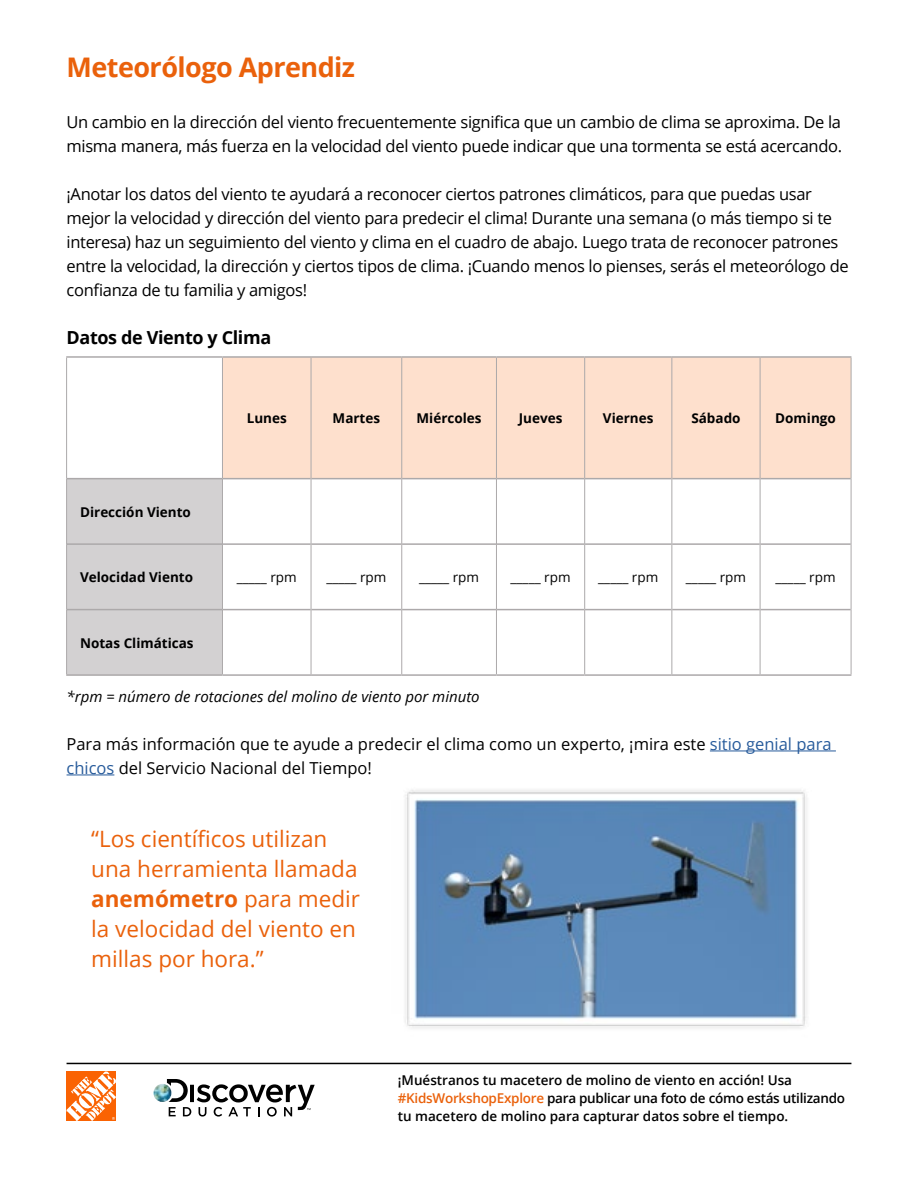
<style>
.page{position:relative;width:918px;height:1188px;background:#fff}
.page>*{position:absolute;margin:0;border:0;box-sizing:border-box;transform-origin:0 0}
.t1{font:700 27px "Open Sans";letter-spacing:-.02em;color:#ea610b}
.t2{font:22.5px/30px "Open Sans";color:#ea610b}
.t3{font:700 18px "Open Sans";letter-spacing:-.02em;color:#000}
.t4{font:16.5px/24px "Open Sans";letter-spacing:-.02em;color:#000}
.t5{font:16.5px/24px "Open Sans";color:#000}
.t6{font:italic 15px "Open Sans";color:#000}
.t7{font:600 13.5px/18px "Open Sans";color:#000}
.t8{font:700 13.5px "Open Sans";color:#000}
.t9{font:13.5px "Open Sans";color:#000}
.s1{color:#275b9b}
.s2{font-weight:700}
.s3{color:#ea610b}
</style>
<div class="page">
<svg style="left:67px;top:1072px;width:49px;height:49px"></svg>
<hr style="left:67px;top:1063px;width:784px;height:1px;background:#000">
<img style="left:153px;top:1084px;width:19px;height:18px;border-radius:9px">
<svg style="left:167px;top:1079px;width:148px;height:38px"></svg>
<div style="left:223px;top:358px;width:628px;height:120px;background:#fee0cd"></div>
<div style="left:67px;top:479px;width:155px;height:195px;background:#d3d1d2"></div>
<hr style="left:66px;top:356px;width:156px;height:2px;background:#aca9aa">
<hr style="left:222px;top:356px;width:89px;height:2px;background:#aca9aa">
<hr style="left:311px;top:356px;width:91px;height:2px;background:#aca9aa">
<hr style="left:402px;top:356px;width:94px;height:2px;background:#aca9aa">
<hr style="left:496px;top:356px;width:89px;height:2px;background:#aca9aa">
<hr style="left:585px;top:356px;width:87px;height:2px;background:#aca9aa">
<hr style="left:672px;top:356px;width:88px;height:2px;background:#aca9aa">
<hr style="left:760px;top:356px;width:91px;height:2px;background:#aca9aa">
<hr style="left:67px;top:478px;width:155px;height:1px;background:#aca9aa">
<hr style="left:223px;top:478px;width:88px;height:1px;background:#aca9aa">
<hr style="left:311px;top:478px;width:90px;height:1px;background:#aca9aa">
<hr style="left:402px;top:478px;width:94px;height:1px;background:#aca9aa">
<hr style="left:497px;top:478px;width:87px;height:1px;background:#aca9aa">
<hr style="left:585px;top:478px;width:86px;height:1px;background:#aca9aa">
<hr style="left:672px;top:478px;width:88px;height:1px;background:#aca9aa">
<hr style="left:760px;top:478px;width:91px;height:1px;background:#aca9aa">
<hr style="left:67px;top:543px;width:155px;height:2px;background:#aca9aa">
<hr style="left:223px;top:543px;width:88px;height:2px;background:#aca9aa">
<hr style="left:311px;top:543px;width:90px;height:2px;background:#aca9aa">
<hr style="left:402px;top:543px;width:94px;height:2px;background:#aca9aa">
<hr style="left:497px;top:543px;width:87px;height:2px;background:#aca9aa">
<hr style="left:585px;top:543px;width:86px;height:2px;background:#aca9aa">
<hr style="left:672px;top:543px;width:88px;height:2px;background:#aca9aa">
<hr style="left:760px;top:543px;width:91px;height:2px;background:#aca9aa">
<hr style="left:67px;top:609px;width:155px;height:1px;background:#aca9aa">
<hr style="left:223px;top:609px;width:88px;height:1px;background:#aca9aa">
<hr style="left:311px;top:609px;width:90px;height:1px;background:#aca9aa">
<hr style="left:402px;top:609px;width:94px;height:1px;background:#aca9aa">
<hr style="left:497px;top:609px;width:87px;height:1px;background:#aca9aa">
<hr style="left:585px;top:609px;width:86px;height:1px;background:#aca9aa">
<hr style="left:672px;top:609px;width:88px;height:1px;background:#aca9aa">
<hr style="left:760px;top:609px;width:91px;height:1px;background:#aca9aa">
<hr style="left:66px;top:674px;width:156px;height:2px;background:#aca9aa">
<hr style="left:222px;top:674px;width:89px;height:2px;background:#aca9aa">
<hr style="left:311px;top:674px;width:91px;height:2px;background:#aca9aa">
<hr style="left:402px;top:674px;width:94px;height:2px;background:#aca9aa">
<hr style="left:496px;top:674px;width:89px;height:2px;background:#aca9aa">
<hr style="left:585px;top:674px;width:87px;height:2px;background:#aca9aa">
<hr style="left:672px;top:674px;width:88px;height:2px;background:#aca9aa">
<hr style="left:760px;top:674px;width:91px;height:2px;background:#aca9aa">
<hr style="left:760px;top:479px;width:1px;height:65px;background:#aca9aa">
<hr style="left:851px;top:479px;width:1px;height:65px;background:#aca9aa">
<hr style="left:760px;top:610px;width:1px;height:64px;background:#aca9aa">
<hr style="left:851px;top:610px;width:1px;height:64px;background:#aca9aa">
<hr style="left:66px;top:358px;width:1px;height:121px;background:#aca9aa">
<hr style="left:222px;top:358px;width:1px;height:121px;background:#aca9aa">
<hr style="left:311px;top:358px;width:1px;height:121px;background:#aca9aa">
<hr style="left:401px;top:358px;width:1px;height:121px;background:#aca9aa">
<hr style="left:496px;top:358px;width:1px;height:121px;background:#aca9aa">
<hr style="left:584px;top:358px;width:1px;height:121px;background:#aca9aa">
<hr style="left:671px;top:358px;width:1px;height:121px;background:#aca9aa">
<hr style="left:760px;top:358px;width:1px;height:121px;background:#aca9aa">
<hr style="left:851px;top:358px;width:1px;height:121px;background:#aca9aa">
<hr style="left:66px;top:479px;width:1px;height:65px;background:#aca9aa">
<hr style="left:222px;top:479px;width:1px;height:65px;background:#aca9aa">
<hr style="left:311px;top:479px;width:1px;height:65px;background:#aca9aa">
<hr style="left:401px;top:479px;width:1px;height:65px;background:#aca9aa">
<hr style="left:496px;top:479px;width:1px;height:65px;background:#aca9aa">
<hr style="left:584px;top:479px;width:1px;height:65px;background:#aca9aa">
<hr style="left:671px;top:479px;width:1px;height:65px;background:#aca9aa">
<hr style="left:66px;top:544px;width:1px;height:66px;background:#aca9aa">
<hr style="left:222px;top:544px;width:1px;height:66px;background:#aca9aa">
<hr style="left:311px;top:544px;width:1px;height:66px;background:#aca9aa">
<hr style="left:401px;top:544px;width:1px;height:66px;background:#aca9aa">
<hr style="left:496px;top:544px;width:1px;height:66px;background:#aca9aa">
<hr style="left:584px;top:544px;width:1px;height:66px;background:#aca9aa">
<hr style="left:671px;top:544px;width:1px;height:66px;background:#aca9aa">
<hr style="left:760px;top:544px;width:1px;height:66px;background:#aca9aa">
<hr style="left:851px;top:544px;width:1px;height:66px;background:#aca9aa">
<hr style="left:66px;top:610px;width:1px;height:64px;background:#aca9aa">
<hr style="left:222px;top:610px;width:1px;height:64px;background:#aca9aa">
<hr style="left:311px;top:610px;width:1px;height:64px;background:#aca9aa">
<hr style="left:401px;top:610px;width:1px;height:64px;background:#aca9aa">
<hr style="left:496px;top:610px;width:1px;height:64px;background:#aca9aa">
<hr style="left:584px;top:610px;width:1px;height:64px;background:#aca9aa">
<hr style="left:671px;top:610px;width:1px;height:64px;background:#aca9aa">
<hr style="left:710px;top:751px;width:126px;height:1px;background:#275b9b">
<hr style="left:67px;top:775px;width:47px;height:1px;background:#275b9b">
<img style="left:405px;top:790px;width:402px;height:238px">
<h1 class="t1" style="left:67px;top:48px;width:290px">Meteorólogo Aprendiz</h1>
<p class="t4" style="left:67px;top:109px;width:777px">Un cambio en la dirección del viento frecuentemente significa que un cambio de clima se aproxima. De la misma manera, más fuerza en la velocidad del viento puede indicar que una tormenta se está acercando.</p>
<p class="t4" style="left:67px;top:181px;width:784px">¡Anotar los datos del viento te ayudará a reconocer ciertos patrones climáticos, para que puedas usar mejor la velocidad y dirección del viento para predecir el clima! Durante una semana (o más tiempo si te interesa) haz un seguimiento del viento y clima en el cuadro de abajo. Luego trata de reconocer patrones entre la velocidad, la dirección y ciertos tipos de clima. ¡Cuando menos lo pienses, serás el meteorólogo de confianza de tu familia y amigos!</p>
<p class="t3" style="left:67px;top:325px;width:206px">Datos de Viento y Clima</p>
<p class="t8" style="left:80px;top:502px;width:112px">Dirección Viento</p>
<p class="t8" style="left:247px;top:409px;width:42px">Lunes</p>
<p class="t8" style="left:333px;top:409px;width:49px">Martes</p>
<p class="t8" style="left:417px;top:409px;width:67px">Miércoles</p>
<p class="t8" style="left:519px;top:409px;width:45px">Jueves</p>
<p class="t8" style="left:603px;top:409px;width:52px">Viernes</p>
<p class="t8" style="left:691px;top:409px;width:51px">Sábado</p>
<p class="t8" style="left:775px;top:409px;width:62px">Domingo</p>
<p class="t8" style="left:80px;top:568px;width:114px">Velocidad Viento</p>
<p class="t9" style="left:237px;top:568px;width:62px">_____ rpm</p>
<p class="t9" style="left:326px;top:568px;width:62px">_____ rpm</p>
<p class="t9" style="left:419px;top:568px;width:62px">_____ rpm</p>
<p class="t9" style="left:511px;top:568px;width:62px">_____ rpm</p>
<p class="t9" style="left:598px;top:568px;width:62px">_____ rpm</p>
<p class="t9" style="left:686px;top:568px;width:62px">_____ rpm</p>
<p class="t9" style="left:776px;top:568px;width:62px">_____ rpm</p>
<p class="t8" style="left:80px;top:633px;width:115px">Notas Climáticas</p>
<p class="t6" style="left:67px;top:686px;width:415px">*rpm = número de rotaciones del molino de viento por minuto</p>
<p class="t5" style="left:67px;top:731px;width:767px">Para más información que te ayude a predecir el clima como un experto, ¡mira este <span class="s1">sitio genial para chicos</span> del Servicio Nacional del Tiempo!</p>
<h2 class="t2" style="left:91px;top:823px;width:270px">“Los científicos utilizan una herramienta llamada <span class="s2">anemómetro</span> para medir la velocidad del viento en millas por hora.”</h2>
<p class="t7" style="left:398px;top:1071px;width:449px">¡Muéstranos tu macetero de molino de viento en acción! Usa <span class="s3">#KidsWorkshopExplore</span> para publicar una foto de cómo estás utilizando tu macetero de molino para capturar datos sobre el tiempo.</p>
</div>
